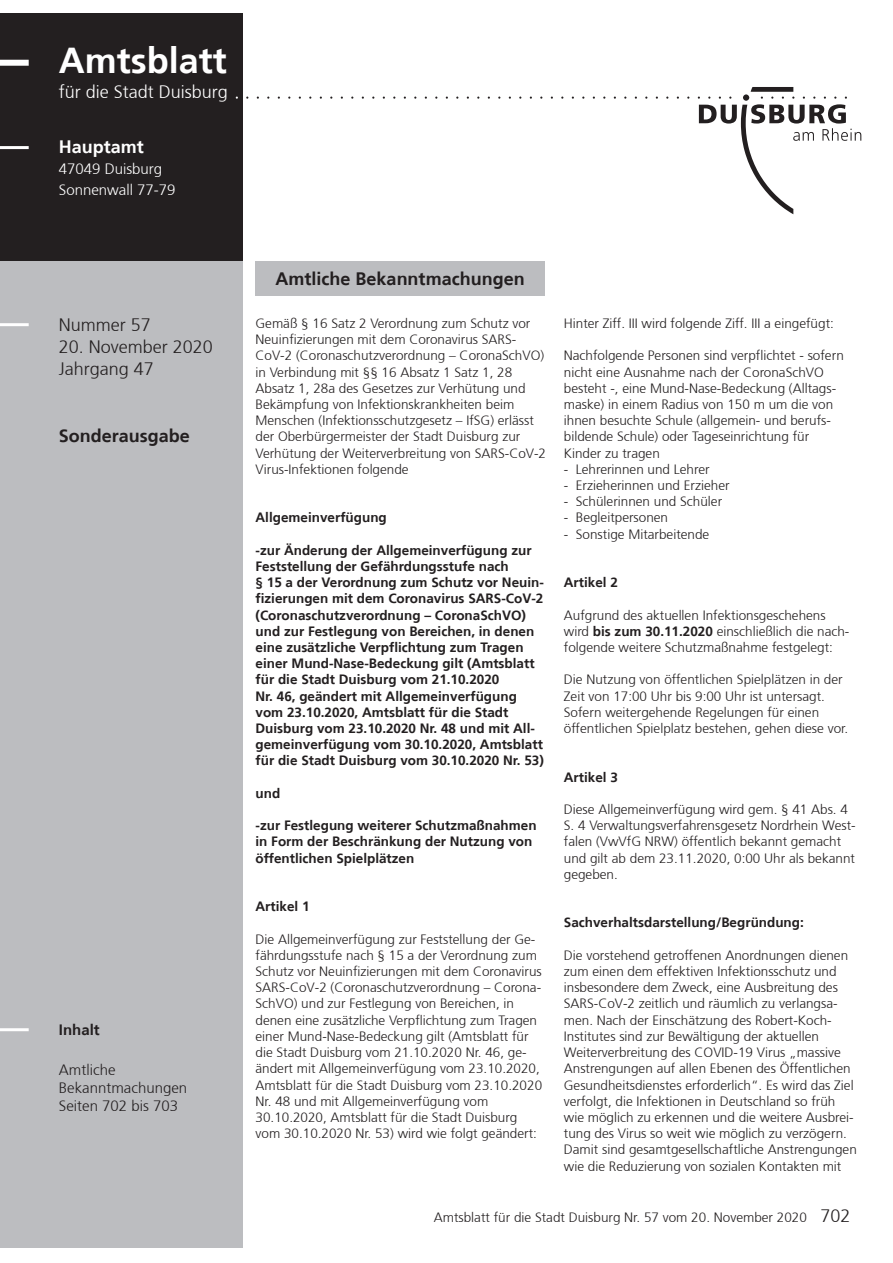
<style>
.page{position:relative;width:893px;height:1263px;background:#fff}
.page>*{position:absolute;margin:0;border:0;box-sizing:border-box;transform-origin:0 0}
.t1{font:150px "Duisburg Logo";color:#231f20}
.t2{font:700 36px "Frutiger 65";color:#fff}
.Nummer_Datum_Jahrgan{font:700 18px "Frutiger 65";color:#231f20}
.Nummer_Datum_Jahrgan-2{font:300 18px "Frutiger 45";color:#231f20}
.Adresse_Kopf{font:300 18px "Frutiger 45";color:#fff}
.Adresse_Kopf-2{font:700 18px "Frutiger 65";color:#fff}
.t3{font:300 15px "Frutiger 45";color:#231f20}
.Adresse_Kopf-3{font:300 15px "Frutiger 45";color:#fff}
.t4{font:700 15px "Frutiger 65";color:#231f20}
.Fließtext{font:300 13.5px/16.2px "Frutiger 45";color:#231f20}
.Fließtext-2{font:700 13.5px/16.2px "Frutiger 65";color:#231f20}
.Fußzeile{font:300 13.5px "Frutiger 45";color:#231f20}
.s1{color:#fff}
.s2{font-family:"Frutiger 65";font-weight:700}
</style>
<div class="page">
<div style="left:0;top:13px;width:242px;height:251px;background:#231f20"></div>
<div style="left:0;top:261px;width:242px;height:987px;background:#bcbdc0"></div>
<div style="left:0;top:60px;width:29px;height:6px;background:#fff"></div>
<hr style="left:0;top:146px;width:29px;height:3px;background:#fff">
<hr style="left:0;top:323px;width:29px;height:3px;background:#fff">
<hr style="left:0;top:1028px;width:29px;height:3px;background:#fff">
<div style="left:256px;top:261px;width:289px;height:35px;background:#bcbdc0"></div>
<p class="t2" style="left:59px;top:39px;width:170px">Amtsblatt</p>
<p class="Adresse_Kopf" style="left:59px;top:82px;width:171px">für die Stadt Duisburg</p>
<p class="Adresse_Kopf-2" style="left:59px;top:137px;width:87px">Hauptamt</p>
<p class="Adresse_Kopf-3" style="left:59px;top:161px;width:105px">47049 Duisburg</p>
<p class="Adresse_Kopf-3" style="left:59px;top:182px;width:118px">Sonnenwall 77-79</p>
<p class="t1" style="left:236px;top:-41px;width:627px"><span class="s1">.</span>.......................................L</p>
<p class="Nummer_Datum_Jahrgan-2" style="left:59px;top:315px;width:94px">Nummer 57</p>
<p class="Nummer_Datum_Jahrgan-2" style="left:59px;top:337px;width:156px">20. November 2020</p>
<p class="Nummer_Datum_Jahrgan-2" style="left:59px;top:358px;width:97px">Jahrgang 47</p>
<p class="Nummer_Datum_Jahrgan" style="left:59px;top:425px;width:133px">Sonderausgabe</p>
<p class="t4" style="left:59px;top:1021px;width:42px">Inhalt</p>
<p class="t3" style="left:59px;top:1061px;width:58px">Amtliche</p>
<p class="t3" style="left:59px;top:1079px;width:130px">Bekanntmachungen</p>
<p class="t3" style="left:59px;top:1097px;width:121px">Seiten 702 bis 703</p>
<p class="Nummer_Datum_Jahrgan" style="left:276px;top:268px;width:251px">Amtliche Bekanntmachungen</p>
<p class="Fließtext" style="left:256px;top:315px;width:292px">Gemäß § 16 Satz 2 Verordnung zum Schutz vor Neuinfizierungen mit dem Coronavirus SARS-CoV-2 (Coronaschutzverordnung – CoronaSchVO) in Verbindung mit §§ 16 Absatz 1 Satz 1, 28<br>Absatz 1, 28a des Gesetzes zur Verhütung und Bekämpfung von Infektionskrankheiten beim Menschen (Infektionsschutzgesetz – IfSG) erlässt der Oberbürgermeister der Stadt Duisburg zur Verhütung der Weiterverbreitung von SARS-CoV-2<br>Virus-Infektionen folgende</p>
<p class="Fließtext-2" style="left:256px;top:510px;width:133px">Allgemeinverfügung</p>
<p class="Fließtext-2" style="left:256px;top:542px;width:290px">-zur Änderung der Allgemeinverfügung zur Feststellung der Gefährdungsstufe nach<br>§ 15 a der Verordnung zum Schutz vor Neuin&shy;fizierungen mit dem Coronavirus SARS-CoV-2 (Coronaschutzverordnung – CoronaSchVO) und zur Festlegung von Bereichen, in denen eine zusätzliche Verpflichtung zum Tragen einer Mund-Nase-Bedeckung gilt (Amtsblatt für die Stadt Duisburg vom 21.10.2020<br>Nr. 46, geändert mit Allgemeinverfügung vom 23.10.2020, Amtsblatt für die Stadt Duisburg vom 23.10.2020 Nr. 48 und mit All&shy;gemeinverfügung vom 30.10.2020, Amtsblatt für die Stadt Duisburg vom 30.10.2020 Nr. 53)</p>
<p class="Fließtext-2" style="left:256px;top:785px;width:26px">und</p>
<p class="Fließtext-2" style="left:256px;top:817px;width:283px">-zur Festlegung weiterer Schutzmaßnahmen in Form der Beschränkung der Nutzung von öffentlichen Spielplätzen</p>
<p class="Fließtext-2" style="left:256px;top:898px;width:56px">Artikel 1</p>
<p class="Fließtext" style="left:256px;top:931px;width:288px">Die Allgemeinverfügung zur Feststellung der Ge&shy;fährdungsstufe nach § 15 a der Verordnung zum Schutz vor Neuinfizierungen mit dem Coronavirus SARS-CoV-2 (Coronaschutzverordnung – Corona-SchVO) und zur Festlegung von Bereichen, in denen eine zusätzliche Verpflichtung zum Tragen einer Mund-Nase-Bedeckung gilt (Amtsblatt für die Stadt Duisburg vom 21.10.2020 Nr. 46, ge&shy;ändert mit Allgemeinverfügung vom 23.10.2020, Amtsblatt für die Stadt Duisburg vom 23.10.2020<br>Nr. 48 und mit Allgemeinverfügung vom 30.10.2020, Amtsblatt für die Stadt Duisburg vom 30.10.2020 Nr. 53) wird wie folgt geändert:</p>
<p class="Fließtext" style="left:564px;top:315px;width:272px">Hinter Ziff. III wird folgende Ziff. III a eingefügt:</p>
<p class="Fließtext" style="left:564px;top:348px;width:282px">Nachfolgende Personen sind verpflichtet - sofern nicht eine Ausnahme nach der CoronaSchVO besteht -, eine Mund-Nase-Bedeckung (Alltags&shy;maske) in einem Radius von 150 m um die von ihnen besuchte Schule (allgemein- und berufs&shy;bildende Schule) oder Tageseinrichtung für Kinder zu tragen</p>
<p class="Fließtext" style="left:564px;top:461px;width:147px">- Lehrerinnen und Lehrer</p>
<p class="Fließtext" style="left:564px;top:477px;width:167px">- Erzieherinnen und Erzieher</p>
<p class="Fließtext" style="left:564px;top:494px;width:160px">- Schülerinnen und Schüler</p>
<p class="Fließtext" style="left:564px;top:510px;width:106px">- Begleitpersonen</p>
<p class="Fließtext" style="left:564px;top:526px;width:147px">- Sonstige Mitarbeitende</p>
<p class="Fließtext-2" style="left:564px;top:574px;width:56px">Artikel 2</p>
<p class="Fließtext" style="left:564px;top:607px;width:287px">Aufgrund des aktuellen Infektionsgeschehens wird <span class="s2">bis zum 30.11.2020</span> einschließlich die nach&shy;folgende weitere Schutzmaßnahme festgelegt:</p>
<p class="Fließtext" style="left:564px;top:672px;width:286px">Die Nutzung von öffentlichen Spielplätzen in der Zeit von 17:00 Uhr bis 9:00 Uhr ist untersagt.<br>Sofern weitergehende Regelungen für einen öffentlichen Spielplatz bestehen, gehen diese vor.</p>
<p class="Fließtext-2" style="left:564px;top:769px;width:56px">Artikel 3</p>
<p class="Fließtext" style="left:564px;top:801px;width:293px">Diese Allgemeinverfügung wird gem. § 41 Abs. 4<br>S. 4 Verwaltungsverfahrensgesetz Nordrhein West&shy;falen (VwVfG NRW) öffentlich bekannt gemacht und gilt ab dem 23.11.2020, 0:00 Uhr als bekannt gegeben.</p>
<p class="Fließtext-2" style="left:564px;top:915px;width:242px">Sachverhaltsdarstellung/Begründung:</p>
<p class="Fließtext" style="left:564px;top:947px;width:294px">Die vorstehend getroffenen Anordnungen dienen zum einen dem effektiven Infektionsschutz und insbesondere dem Zweck, eine Ausbreitung des SARS-CoV-2 zeitlich und räumlich zu verlangsa&shy;men. Nach der Einschätzung des Robert-Koch-Institutes sind zur Bewältigung der aktuellen Weiterverbreitung des COVID-19 Virus „massive Anstrengungen auf allen Ebenen des Öffentlichen Gesundheitsdienstes erforderlich“. Es wird das Ziel verfolgt, die Infektionen in Deutschland so früh wie möglich zu erkennen und die weitere Ausbrei&shy;tung des Virus so weit wie möglich zu verzögern.<br>Damit sind gesamtgesellschaftliche Anstrengungen wie die Reduzierung von sozialen Kontakten mit</p>
<p class="Fußzeile" style="left:434px;top:1210px;width:375px">Amtsblatt für die Stadt Duisburg Nr. 57 vom 20. November 2020</p>
<p class="Nummer_Datum_Jahrgan-2" style="left:820px;top:1206px;width:32px">702</p>
</div>
